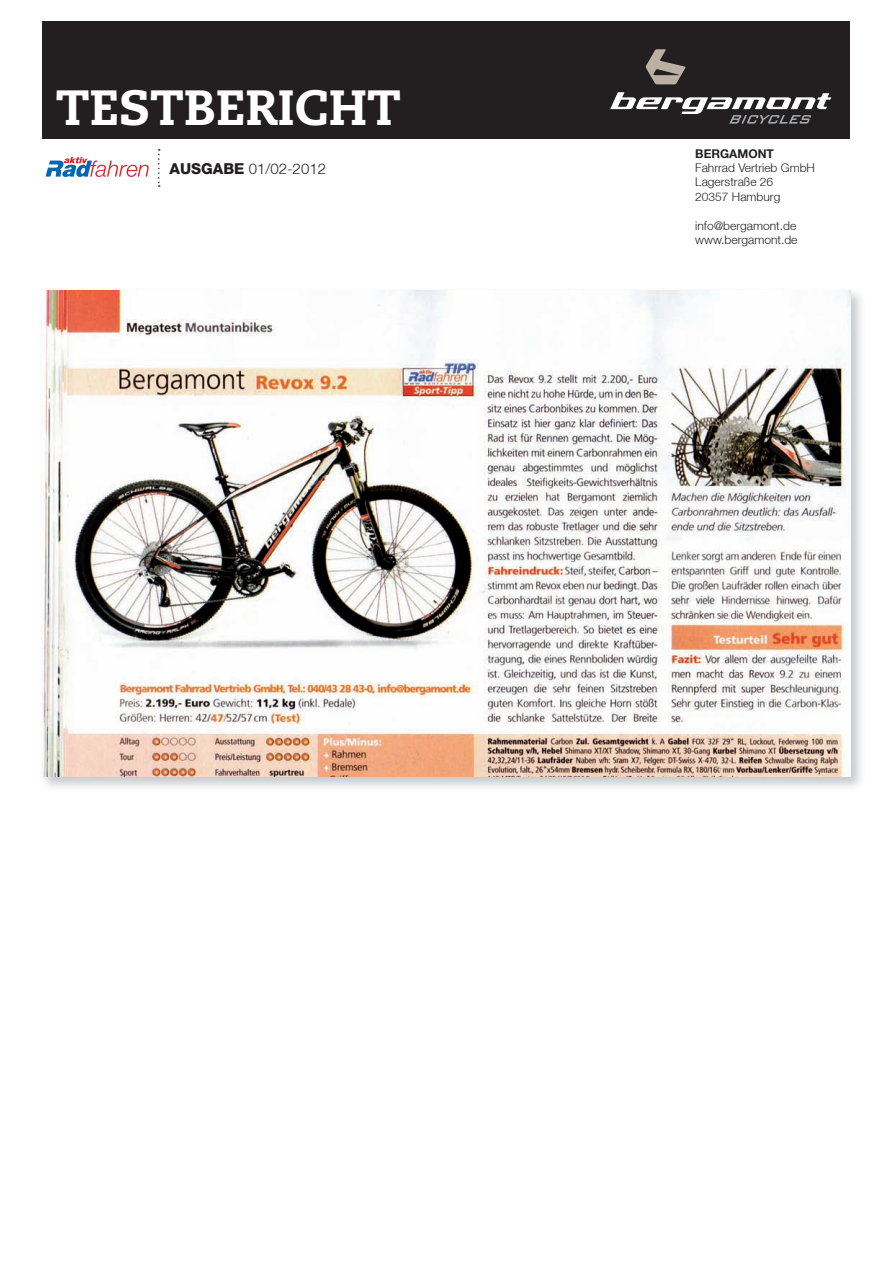
<style>
.page{position:relative;width:893px;height:1263px;background:#fff}
.page>*{position:absolute;margin:0;border:0;box-sizing:border-box;transform-origin:0 0}
.t1{font:800 49.5px "Caecilia LT Std";color:#fff}
.t2{font:300 15px "Helvetica Neue LT";color:#231f20}
.t3{font:300 12px/14.4px "Helvetica Neue LT";color:#231f20}
.t4{font:700 12px "Helvetica Neue LT";color:#231f20}
.s1{font-weight:800}
</style>
<div class="page">
<div style="left:43px;top:21px;width:807px;height:118px;background:#231f20"></div>
<svg style="left:46px;top:157px;width:103px;height:20px"></svg>
<svg style="left:158px;top:149px;width:2px;height:38px"></svg>
<img style="left:42px;top:290px;width:819px;height:498px">
<img style="left:43px;top:290px;width:807px;height:486px">
<svg style="left:646px;top:49px;width:40px;height:35px"></svg>
<svg style="left:610px;top:92px;width:221px;height:32px"></svg>
<h1 class="t1" style="left:56px;top:77px;width:347px">TESTBERICHT</h1>
<p class="t2" style="left:170px;top:160px;width:158px"><span class="s1">AUSGABE</span> 01/02-2012</p>
<p class="t4" style="left:695px;top:146px;width:80px">BERGAMONT</p>
<p class="t3" style="left:695px;top:160px;width:121px">Fahrrad Vertrieb GmbH<br>Lagerstraße 26<br>20357 Hamburg</p>
<p class="t3" style="left:695px;top:218px;width:104px">info@bergamont.de www.bergamont.de</p>
</div>
